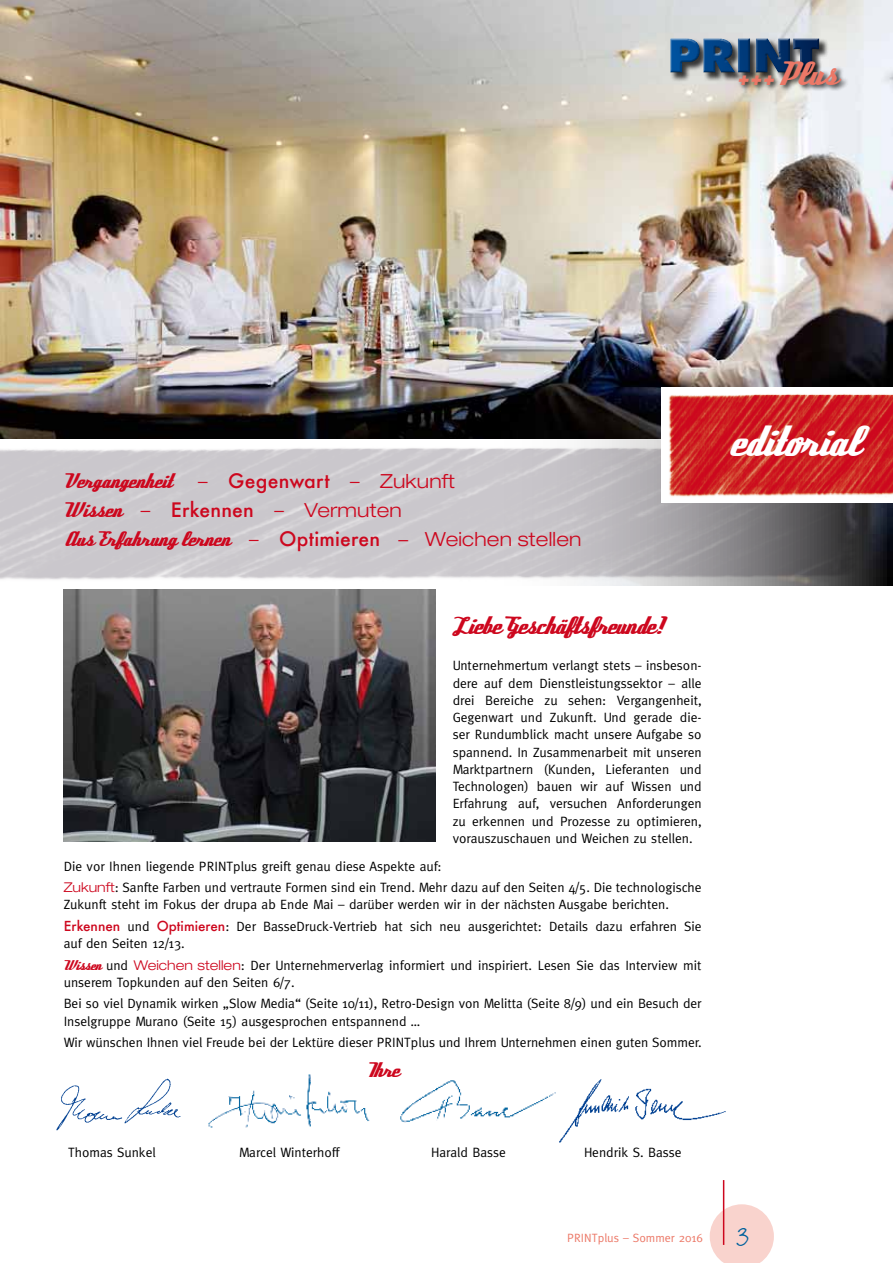
<style>
.page{position:relative;width:893px;height:1263px;background:#fff}
.page>*{position:absolute;margin:0;border:0;box-sizing:border-box;transform-origin:0 0}
.t1{font:46.5px "Deftone Stylus";color:#fff}
.t2{font:36px "Deftone Stylus";color:#ec7867}
.t3{font:30px "Linotype Feltpen";color:#00619c}
.t4{font:27px "Deftone Stylus";letter-spacing:-.01em;color:#cd071e}
.t5{font:22.5px "Deftone Stylus";letter-spacing:.01em;color:#cd071e}
.t6{font:500 19.5px/28.8px "Futura";letter-spacing:.01em;color:#cd071e}
.t7{font:italic 800 15.9px "Futura";color:#ec7867}
.t8{font:13.5px/17.2px "Meta";color:#000}
.t9{font:12px "Meta";color:#ec7867}
.s1{font-family:"Meta";font-weight:400;font-size:19.8px}
.s2{font-family:"Helvetica Neue";font-weight:300;font-stretch:expanded}
.s3{font-family:"Deftone Stylus";font-weight:400;font-size:22.5px}
.s4{font-family:"Meta";font-size:19.8px}
.s5{font-family:"Futura";font-weight:500;font-size:19.5px}
.s6{font-family:"Helvetica Neue";font-weight:300;font-stretch:expanded;font-size:19.5px}
.s7{font-family:"Helvetica Neue";font-weight:300;font-stretch:expanded;color:#cd071e}
.s8{font-family:"Futura";font-weight:500;color:#cd071e}
.s9{font-family:"Deftone Stylus";font-size:15px;color:#cd071e}
</style>
<div class="page">
<img style="left:0;top:0;width:893px;height:585px">
<img style="left:0;top:440px;width:886px;height:146px">
<svg style="left:710px;top:1204px;width:64px;height:59px"></svg>
<img style="left:208px;top:1074px;width:162px;height:54px">
<img style="left:400px;top:1080px;width:156px;height:43px">
<img style="left:559px;top:1079px;width:167px;height:64px">
<img style="left:56px;top:1079px;width:125px;height:52px">
<hr style="left:723px;top:1180px;width:1px;height:65px;background:#cd071e">
<img style="left:64px;top:589px;width:372px;height:253px">
<img style="left:661px;top:387px;width:232px;height:116px">
<div style="left:670px;top:38px;width:158px;height:44px;background:#000;opacity:.75"></div>
<div style="left:668px;top:37px;width:152px;height:36px;background:#000;opacity:.75"></div>
<div style="left:779px;top:59px;width:70px;height:33px;background:#000;opacity:.75"></div>
<div style="left:737px;top:74px;width:44px;height:18px;background:#000;opacity:.75"></div>
<h2 class="t2" style="left:778px;top:55px;width:58px">Plus</h2>
<p class="t7" style="left:737px;top:69px;width:40px">+++</p>
<h3 class="t6" style="left:64px;top:466px;width:392px;text-indent:134px"><span class="s1">–</span> Gegenwart <span class="s1">–</span> <span class="s2">Zukunft<br></span><span class="s3">Wissen</span> <span class="s1">–</span> Erkennen <span class="s1">–</span> <span class="s2">Vermuten</span></h3>
<h3 class="t5" style="left:64px;top:527px;width:519px">Aus Erfahrung lernen <span class="s4">–</span> <span class="s5">Optimieren</span> <span class="s6">– Weichen stellen</span></h3>
<h3 class="t5" style="left:64px;top:470px;width:108px">Vergangenheit</h3>
<h3 class="t4" style="left:453px;top:612px;width:210px">Liebe Geschäftsfreunde!</h3>
<p class="t8" style="left:453px;top:657px;width:250px;text-align:justify">Unternehmertum verlangt stets – insbeson&shy;dere auf dem Dienstleistungssektor – alle drei Bereiche zu sehen: Vergangenheit, Gegenwart und Zukunft. Und gerade die&shy;ser Rundumblick macht unsere Aufgabe so spannend. In Zusammenarbeit mit unseren Marktpartnern (Kunden, Lieferanten und Technologen) bauen wir auf Wissen und Erfahrung auf, versuchen Anforderungen zu erkennen und Prozesse zu optimieren, vorauszuschauen und Weichen zu stellen.</p>
<p class="t8" style="left:64px;top:855px;width:639px;line-height:21.5px">Die vor Ihnen liegende PRINTplus greift genau diese Aspekte auf:<br><span class="s7">Zukunft</span>: Sanfte Farben und vertraute Formen sind ein Trend. Mehr dazu auf den Seiten 4/5. Die technologische</p>
<p class="t8" style="left:64px;top:894px;width:639px;line-height:21.5px">Zukunft steht im Fokus der drupa ab Ende Mai – darüber werden wir in der nächsten Ausgabe berichten.<br><span class="s8">Erkennen</span> und <span class="s8">Optimieren</span>: Der BasseDruck-Vertrieb hat sich neu ausgerichtet: Details dazu erfahren Sie</p>
<p class="t8" style="left:64px;top:932px;width:639px;line-height:21.5px">auf den Seiten 12/13.<br><span class="s9">Wissen</span> und <span class="s7">Weichen stellen</span>: Der Unternehmerverlag informiert und inspiriert. Lesen Sie das Interview mit</p>
<p class="t8" style="left:64px;top:971px;width:639px;line-height:21.5px">unserem Topkunden auf den Seiten 6/7.<br>Bei so viel Dynamik wirken „Slow Media“ (Seite 10/11), Retro-Design von Melitta (Seite 8/9) und ein Besuch der</p>
<p class="t8" style="left:64px;top:1010px;width:639px;line-height:21.5px">Inselgruppe Murano (Seite 15) ausgesprochen entspannend …<br>Wir wünschen Ihnen viel Freude bei der Lektüre dieser PRINTplus und Ihrem Unternehmen einen guten Sommer.</p>
<h3 class="t5" style="left:368px;top:1058px;width:31px">Ihre</h3>
<p class="t8" style="left:68px;top:1143px;width:89px">Thomas Sunkel</p>
<p class="t8" style="left:239px;top:1143px;width:102px">Marcel Winterhoff</p>
<p class="t8" style="left:431px;top:1143px;width:76px">Harald Basse</p>
<p class="t8" style="left:584px;top:1143px;width:99px">Hendrik S. Basse</p>
<h1 class="t1" style="left:727px;top:417px;width:132px">editorial</h1>
<p class="t9" style="left:567px;top:1230px;width:137px">PRINTplus – Sommer 2016</p>
<h3 class="t3" style="left:736px;top:1215px;width:15px">3</h3>
</div>
